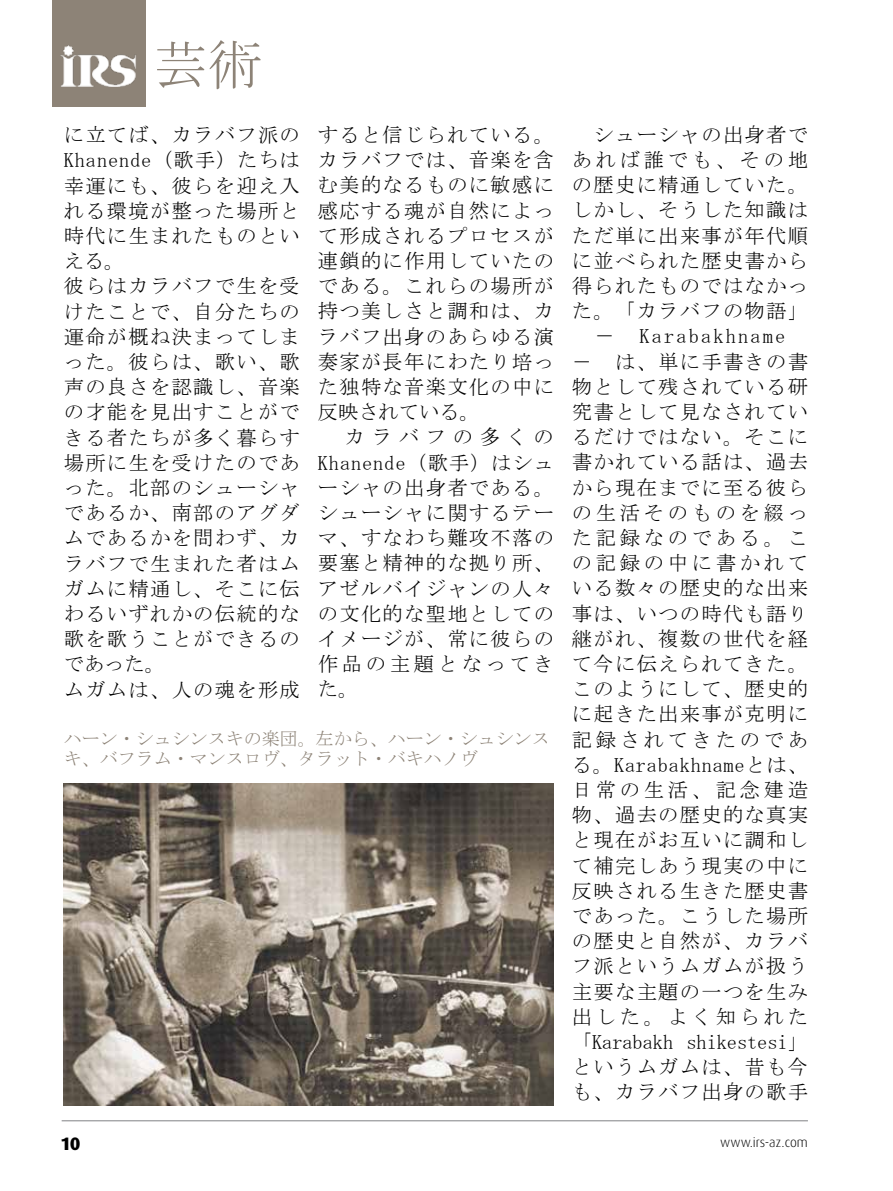
<style>
.page{position:relative;width:893px;height:1191px;background:#fff}
.page>*{position:absolute;margin:0;border:0;box-sizing:border-box;transform-origin:0 0}
.t1{font:54px "MS Mincho";color:#8d8377}
.t2{font:20.25px/25.2px "MS Mincho";letter-spacing:.065em;color:#000}
.t3{font:18px/20.2px "MS Mincho";color:#8d8377}
.t4{font:800 18px "Dax Pro";color:#000}
.t5{font:300 13.5px "Dax Pro";color:#000}
</style>
<div class="page">
<hr style="left:62px;top:1120px;width:746px;height:1px;background:#808285">
<div style="left:52px;top:0;width:94px;height:106px;background:#8d8377"></div>
<img style="left:60px;top:45px;width:76px;height:41px">
<img style="left:64px;top:783px;width:490px;height:323px">
<h1 class="t1" style="left:154px;top:38px;width:109px">芸術</h1>
<p class="t2" style="left:64px;top:122px;width:238px">に立てば、カラバフ派の<br>Khanende（歌手）たちは幸運にも、彼らを迎え入れる環境が整った場所と時代に生まれたものといえる。<br>彼らはカラバフで生を受けたことで、自分たちの運命が概ね決まってしまった。彼らは、歌い、歌声の良さを認識し、音楽の才能を見出すことができる者たちが多く暮らす場所に生を受けたのであった。北部のシューシャであるか、南部のアグダムであるかを問わず、カラバフで生まれた者はムガムに精通し、そこに伝わるいずれかの伝統的な歌を歌うことができるのであった。<br>ムガムは、人の魂を形成</p>
<p class="t2" style="left:318px;top:122px;width:238px">すると信じられている。カラバフでは、音楽を含む美的なるものに敏感に感応する魂が自然によって形成されるプロセスが連鎖的に作用していたのである。これらの場所が持つ美しさと調和は、カラバフ出身のあらゆる演奏家が長年にわたり培った独特な音楽文化の中に反映されている。<br>　カラバフの多くの<br>Khanende（歌手）はシューシャの出身者である。シューシャに関するテーマ、すなわち難攻不落の要塞と精神的な拠り所、アゼルバイジャンの人々の文化的な聖地としてのイメージが、常に彼らの作品の主題となってきた。</p>
<p class="t2" style="left:572px;top:122px;width:238px;text-align:justify">　シューシャの出身者であれば誰でも、その地の歴史に精通していた。しかし、そうした知識はただ単に出来事が年代順に並べられた歴史書から得られたものではなかった。「カラバフの物語」　－　Karabakhname　－　は、単に手書きの書物として残されている研究書として見なされているだけではない。そこに書かれている話は、過去から現在までに至る彼らの生活そのものを綴った記録なのである。この記録の中に書かれている数々の歴史的な出来事は、いつの時代も語り継がれ、複数の世代を経て今に伝えられてきた。このようにして、歴史的に起きた出来事が克明に記録されてきたのである。Karabakhnameとは、日常の生活、記念建造物、過去の歴史的な真実と現在がお互いに調和して補完しあう現実の中に反映される生きた歴史書であった。こうした場所の歴史と自然が、カラバフ派というムガムが扱う主要な主題の一つを生み出した。よく知られた「Karabakh shikestesi」というムガムは、昔も今も、カラバフ出身の歌手</p>
<p class="t3" style="left:64px;top:728px;width:488px">ハーン・シュシンスキの楽団。左から、ハーン・シュシンスキ、バフラム・マンスロヴ、タラット・バキハノヴ</p>
<p class="t4" style="left:62px;top:1131px;width:20px">10</p>
<p class="t5" style="left:720px;top:1133px;width:89px">www.irs-az.com</p>
</div>
